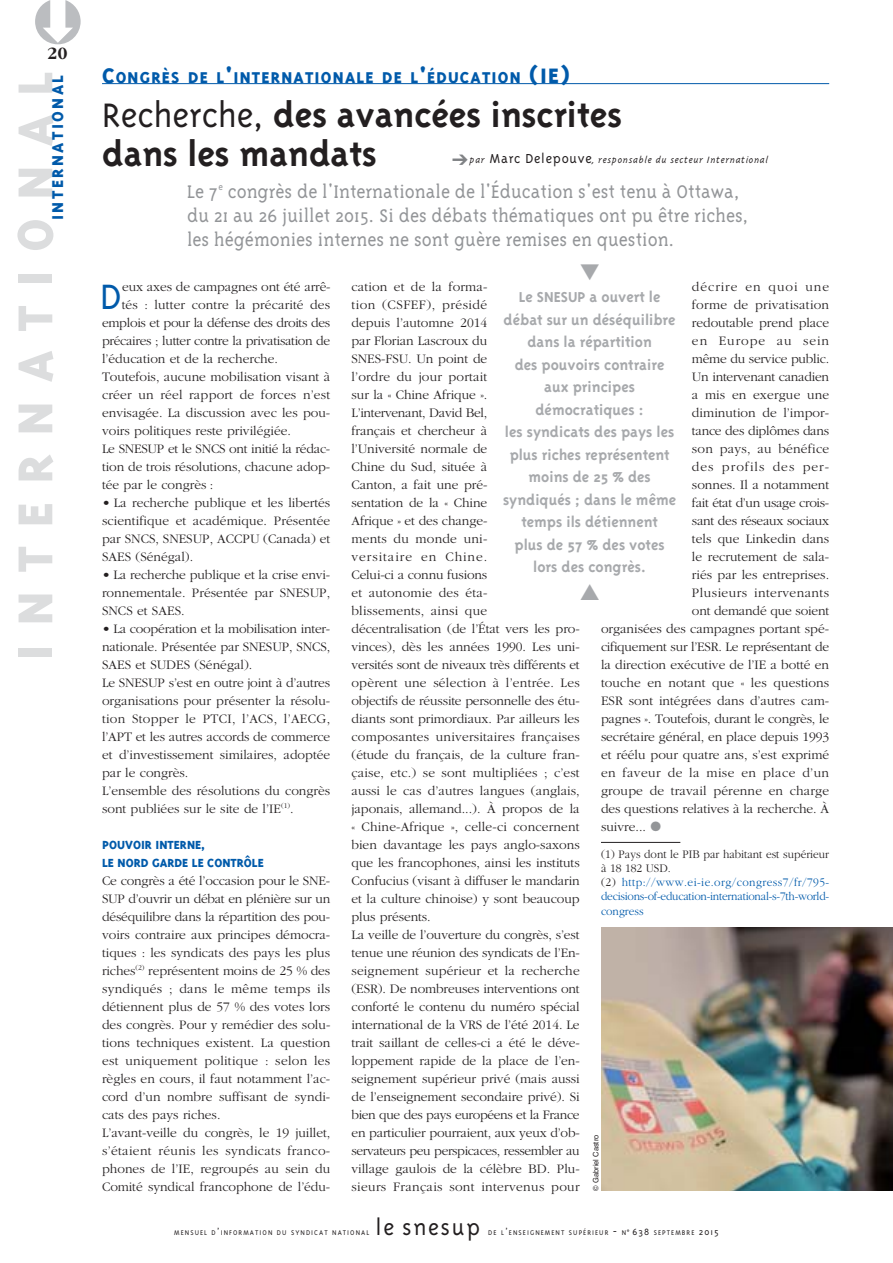
<style>
.page{position:relative;width:893px;height:1263px;background:#fff}
.page>*{position:absolute;margin:0;border:0;box-sizing:border-box;transform-origin:0 0}
.t1{font:800 56.25px "Triplex";letter-spacing:.335em;color:#dcddde}
.t2{font:300 40.5px "Triplex";color:#005aaa}
.t3{font:700 39px/39px "Triplex";color:#231f20}
.t4{font:300 25.5px "Triplex";letter-spacing:.07em;color:#231f20}
.t5{font:300 21px/24px "Triplex Serif";color:#939598}
.t6{font:800 18px "Triplex";letter-spacing:.065em;color:#005aaa}
.t7{font:800 18px "Triplex";letter-spacing:.135em;color:#005aaa}
.t8{font:700 18px "Garamond";color:#231f20}
.t9{font:700 16.5px/22.5px "Triplex";color:#a7a9ac;text-align:center}
.t10{font:300 13.5px/18px "Garamond";color:#231f20}
.t11{font:300 13.5px "Garamond";letter-spacing:-.02em;color:#231f20}
.t12{font:300 13.5px "Garamond";letter-spacing:-.025em;color:#231f20}
.t13{font:300 13.5px "Garamond";letter-spacing:.03em;color:#231f20}
.t14{font:300 13.5px "Garamond";letter-spacing:.02em;color:#231f20}
.t15{font:300 13.5px "Garamond";letter-spacing:.07em;color:#231f20}
.t16{font:300 13.5px "Garamond";letter-spacing:.075em;color:#231f20}
.t17{font:300 12px/14.2px "Garamond";color:#005aaa;scale:.95 1}
.t18{font:italic 300 10.5px "Triplex";letter-spacing:.05em;color:#231f20}
.t19{font:300 7.8px "Triplex";letter-spacing:.135em;color:#231f20}
.t20{font:7.5px "Helvetica";color:#231f20}
.s1{font-size:24px}
.s2{font-weight:300}
.s3{color:#808285}
.s4{font-style:normal;font-size:15px}
.s5{font-family:"Triplex";font-weight:800;color:#005aaa}
.s6{color:#939598}
.s7{color:#231f20}
.s8{font-size:10.5px}
</style>
<div class="page">
<hr style="left:601px;top:842px;width:79px;height:1px;background:#231f20">
<hr style="left:102px;top:83px;width:727px;height:1px;background:#005aaa">
<img style="left:601px;top:927px;width:292px;height:264px">
<p class="t8" style="left:47px;top:46px;width:22px">20</p>
<p class="t1" style="left:15px;top:660px;width:590px;rotate:-90deg">INTERNATIONAL</p>
<p class="t7" style="left:51px;top:220px;width:147px;rotate:-90deg">INTERNATIONAL</p>
<p class="t6" style="left:102px;top:71px;width:469px"><span class="s1">C</span>ONGRÈS DE L<span class="s1">'</span>INTERNATIONALE DE L<span class="s1">'</span>ÉDUCATION <span class="s1">(IE)</span></p>
<p class="t3" style="left:102px;top:98px;width:522px"><span class="s2">Recherche,</span> des avancées inscrites dans les mandats</p>
<p class="t5" style="left:187px;top:181px;width:563px">Le 7<sup>e</sup> congrès de l'Internationale de l'Éducation s'est tenu à Ottawa, du 21 au 26 juillet 2015. Si des débats thématiques ont pu être riches, les hégémonies internes ne sont guère remises en question.</p>
<p class="t18" style="left:452px;top:155px;width:318px"><span class="s3">➔</span>par <span class="s4">Marc Delepouve</span>, responsable du secteur International</p>
<p class="t2" style="left:100px;top:282px;width:23px">D</p>
<p class="t10" style="left:122px;top:278px;width:210px">eux axes de campagnes ont été arrê-</p>
<p class="t10" style="left:122px;top:296px;width:210px">tés : lutter contre la précarité des</p>
<p class="t11" style="left:102px;top:317px;width:230px">emplois et pour la défense des droits des</p>
<p class="t12" style="left:102px;top:335px;width:230px">précaires ; lutter contre la privatisation de</p>
<p class="t10" style="left:102px;top:350px;width:177px">l’éducation et de la recherche.</p>
<p class="t10" style="left:102px;top:368px;width:230px">Toutefois, aucune mobilisation visant à</p>
<p class="t10" style="left:102px;top:386px;width:230px">créer un réel rapport de forces n’est</p>
<p class="t10" style="left:102px;top:404px;width:230px">envisagée. La discussion avec les pou-</p>
<p class="t10" style="left:102px;top:422px;width:190px">voirs politiques reste privilégiée.</p>
<p class="t11" style="left:102px;top:443px;width:230px">Le SNESUP et le SNCS ont initié la rédac-</p>
<p class="t10" style="left:102px;top:458px;width:230px">tion de trois résolutions, chacune adop-</p>
<p class="t10" style="left:102px;top:476px;width:113px">tée par le congrès :</p>
<p class="t10" style="left:102px;top:494px;width:230px;text-align:justify">• La recherche publique et les libertés scientifique et académique. Présentée par SNCS, SNESUP, ACCPU (Canada) et SAES (Sénégal).</p>
<p class="t10" style="left:102px;top:566px;width:230px;text-align:justify">• La recherche publique et la crise envi&shy;ronnementale. Présentée par SNESUP, SNCS et SAES.</p>
<p class="t10" style="left:102px;top:620px;width:230px">• La coopération et la mobilisation inter&shy;nationale. Présentée par SNESUP, SNCS, SAES et SUDES (Sénégal).<br>Le SNESUP s’est en outre joint à d’autres organisations pour présenter la résolu&shy;tion Stopper le PTCI, l’ACS, l’AECG, l’APT et les autres accords de commerce et d’investissement similaires, adoptée par le congrès.<br>L’ensemble des résolutions du congrès sont publiées sur le site de l’IE<sup>(1)</sup>.</p>
<p class="t10" style="left:102px;top:836px;width:230px"><span class="s5">POUVOIR INTERNE,<br>LE NORD GARDE LE CONTRÔLE<br></span>Ce congrès a été l’occasion pour le SNE-SUP d’ouvrir un débat en plénière sur un déséquilibre dans la répartition des pou&shy;voirs contraire aux principes démocra&shy;tiques : les syndicats des pays les plus riches<sup>(2)</sup> représentent moins de 25 % des syndiqués ; dans le même temps ils détiennent plus de 57 % des votes lors des congrès. Pour y remédier des solu&shy;tions techniques existent. La question est uniquement politique : selon les règles en cours, il faut notamment l’ac&shy;cord d’un nombre suffisant de syndi&shy;cats des pays riches.<br>L’avant-veille du congrès, le 19 juillet, s’étaient réunis les syndicats franco&shy;phones de l’IE, regroupés au sein du Comité syndical francophone de l’édu-</p>
<p class="t10" style="left:351px;top:278px;width:230px">cation et de la forma-<br>tion (CSFEF), présidé<br>depuis l’automne 2014<br>par Florian Lascroux du<br>SNES-FSU. Un point de<br>l’ordre du jour portait<br>sur la « Chine Afrique ».<br>L’intervenant, David Bel,<br>français et chercheur à<br>l’Université normale de<br>Chine du Sud, située à<br>Canton, a fait une pré-<br>sentation de la « Chine<br>Afrique » et des change-<br>ments du monde uni-<br>versitaire en Chine.<br>Celui-ci a connu fusions<br>et autonomie des éta-<br>blissements, ainsi que décentralisation (de l’État vers les pro&shy;vinces), dès les années 1990. Les uni&shy;versités sont de niveaux très différents et opèrent une sélection à l’entrée. Les objectifs de réussite personnelle des étu&shy;diants sont primordiaux. Par ailleurs les composantes universitaires françaises (étude du français, de la culture fran&shy;çaise, etc.) se sont multipliées ; c’est aussi le cas d’autres langues (anglais, japonais, allemand...). À propos de la « Chine-Afrique », celle-ci concernent bien davantage les pays anglo-saxons que les francophones, ainsi les instituts Confucius (visant à diffuser le mandarin et la culture chinoise) y sont beaucoup plus présents.<br>La veille de l’ouverture du congrès, s’est tenue une réunion des syndicats de l’En&shy;seignement supérieur et la recherche (ESR). De nombreuses interventions ont conforté le contenu du numéro spécial international de la VRS de l’été 2014. Le trait saillant de celles-ci a été le déve&shy;loppement rapide de la place de l’en&shy;seignement supérieur privé (mais aussi de l’enseignement secondaire privé). Si bien que des pays européens et la France en particulier pourraient, aux yeux d’ob&shy;servateurs peu perspicaces, ressembler au village gaulois de la célèbre BD. Plu&shy;sieurs Français sont intervenus pour</p>
<p class="t15" style="left:692px;top:281px;width:139px">décrire en quoi une</p>
<p class="t9" style="left:503px;top:287px;width:175px">Le SNESUP a ouvert le débat sur un déséquilibre dans la répartition<br>des pouvoirs contraire aux principes démocratiques :<br>les syndicats des pays les plus riches représentent moins de 25 % des syndiqués ; dans le même temps ils détiennent<br>plus de 57 % des votes lors des congrès.</p>
<p class="t14" style="left:692px;top:299px;width:139px">forme de privatisation</p>
<p class="t10" style="left:692px;top:314px;width:139px">redoutable prend place</p>
<p class="t15" style="left:692px;top:335px;width:139px">en Europe au sein</p>
<p class="t11" style="left:692px;top:353px;width:139px">même du service public.</p>
<p class="t11" style="left:692px;top:371px;width:139px">Un intervenant canadien</p>
<p class="t10" style="left:692px;top:386px;width:139px">a mis en exergue une</p>
<p class="t10" style="left:692px;top:404px;width:139px">diminution de l’impor-</p>
<p class="t11" style="left:692px;top:425px;width:139px">tance des diplômes dans</p>
<p class="t14" style="left:692px;top:443px;width:139px">son pays, au bénéfice</p>
<p class="t16" style="left:692px;top:461px;width:139px">des profils des per-</p>
<p class="t10" style="left:692px;top:476px;width:139px">sonnes. Il a notamment</p>
<p class="t12" style="left:692px;top:497px;width:139px">fait état d’un usage crois-</p>
<p class="t11" style="left:692px;top:515px;width:139px">sant des réseaux sociaux</p>
<p class="t10" style="left:692px;top:530px;width:139px">tels que Linkedin dans</p>
<p class="t10" style="left:692px;top:548px;width:139px">le recrutement de sala-</p>
<p class="t10" style="left:692px;top:566px;width:139px">riés par les entreprises.</p>
<p class="t13" style="left:692px;top:587px;width:139px">Plusieurs intervenants</p>
<p class="t10" style="left:692px;top:602px;width:139px">ont demandé que soient</p>
<p class="t10" style="left:601px;top:620px;width:230px">organisées des campagnes portant spé-</p>
<p class="t11" style="left:601px;top:641px;width:230px">cifiquement sur l’ESR. Le représentant de</p>
<p class="t10" style="left:601px;top:656px;width:230px">la direction exécutive de l’IE a botté en</p>
<p class="t10" style="left:601px;top:674px;width:230px">touche en notant que « les questions</p>
<p class="t10" style="left:601px;top:692px;width:230px">ESR sont intégrées dans d’autres cam-</p>
<p class="t10" style="left:601px;top:710px;width:230px">pagnes ». Toutefois, durant le congrès, le</p>
<p class="t10" style="left:601px;top:728px;width:230px">secrétaire général, en place depuis 1993</p>
<p class="t10" style="left:601px;top:746px;width:230px">et réélu pour quatre ans, s’est exprimé</p>
<p class="t13" style="left:601px;top:767px;width:230px">en faveur de la mise en place d’un</p>
<p class="t10" style="left:601px;top:782px;width:230px">groupe de travail pérenne en charge</p>
<p class="t10" style="left:601px;top:800px;width:230px">des questions relatives à la recherche. À</p>
<p class="t10" style="left:601px;top:818px;width:62px">suivre... <span class="s6">●</span></p>
<p class="t17" style="left:601px;top:848px;width:242px"><span class="s7">(1) Pays dont le PIB par habitant est supérieur à 18 182 USD.<br>(2)</span> http://www.ei-ie.org/congress7/fr/795- decisions-of-education-international-s-7th-world&shy;congress</p>
<p class="t20" style="left:591px;top:1191px;width:57px;rotate:-90deg">© Gabriel Castro</p>
<p class="t19" style="left:174px;top:1230px;width:197px">MENSUEL D<span class="s8">’</span>INFORMATION DU SYNDICAT NATIONAL</p>
<p class="t4" style="left:375px;top:1218px;width:106px">le snesup</p>
<p class="t19" style="left:488px;top:1230px;width:232px">DE L<span class="s8">’</span>ENSEIGNEMENT SUPÉRIEUR <span class="s8">-</span> N<span class="s8">˚ 638</span> SEPTEMBRE <span class="s8">2015</span></p>
</div>
